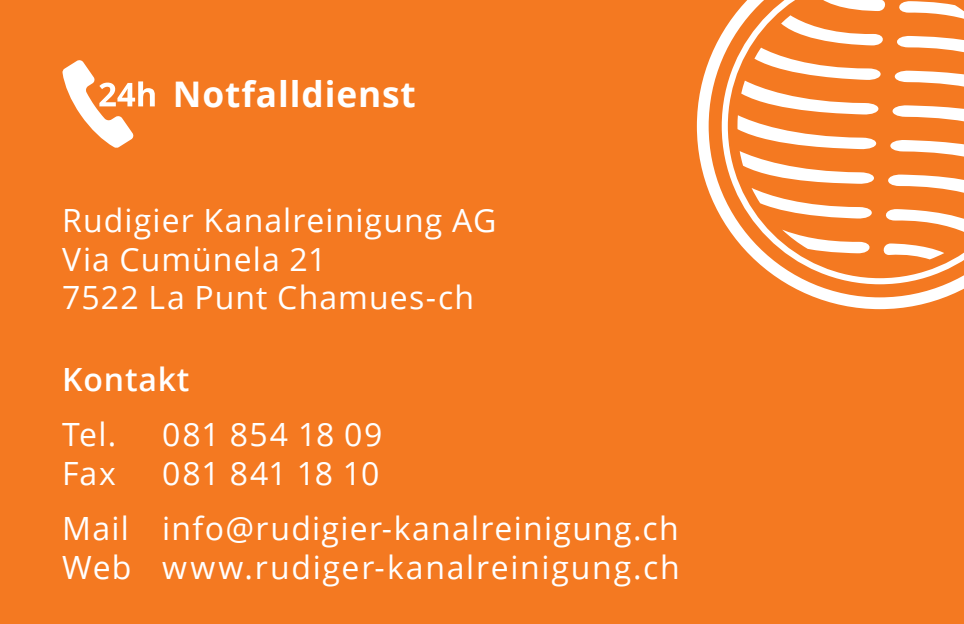
<style>
.page{position:relative;width:964px;height:624px;background:#f47921}
.page>*{position:absolute;margin:0;border:0;box-sizing:border-box;transform-origin:0 0}
.t1{font:700 35.2px "Open Sans";letter-spacing:.025em;color:#fff}
.t2{font:32px "Open Sans";letter-spacing:.04em;color:#fff}
.t3{font:32px "Open Sans";letter-spacing:.015em;color:#fff}
.t4{font:600 32px "Open Sans";letter-spacing:.025em;color:#fff}
</style>
<div class="page">
<svg style="left:697px;top:34px;width:267px;height:275px"></svg>
<svg style="left:722px;top:12px;width:242px;height:272px"></svg>
<svg style="left:737px;top:0;width:227px;height:259px"></svg>
<svg style="left:62px;top:60px;width:93px;height:88px"></svg>
<p class="t1" style="left:173px;top:69px;width:244px">Notfalldienst</p>
<p class="t2" style="left:62px;top:199px;width:436px">Rudigier Kanalreinigung AG</p>
<p class="t2" style="left:62px;top:237px;width:266px">Via Cumünela 21</p>
<p class="t2" style="left:62px;top:275px;width:413px">7522 La Punt Chamues-ch</p>
<p class="t4" style="left:62px;top:357px;width:129px">Kontakt</p>
<p class="t2" style="left:62px;top:413px;width:56px">Tel.</p>
<p class="t2" style="left:162px;top:413px;width:222px">081 854 18 09</p>
<p class="t2" style="left:62px;top:451px;width:55px">Fax</p>
<p class="t3" style="left:162px;top:451px;width:219px">081 841 18 10</p>
<p class="t2" style="left:62px;top:506px;width:618px">Mail info@rudigier-kanalreinigung.ch</p>
<p class="t2" style="left:62px;top:545px;width:619px">Web www.rudiger-kanalreinigung.ch</p>
</div>
